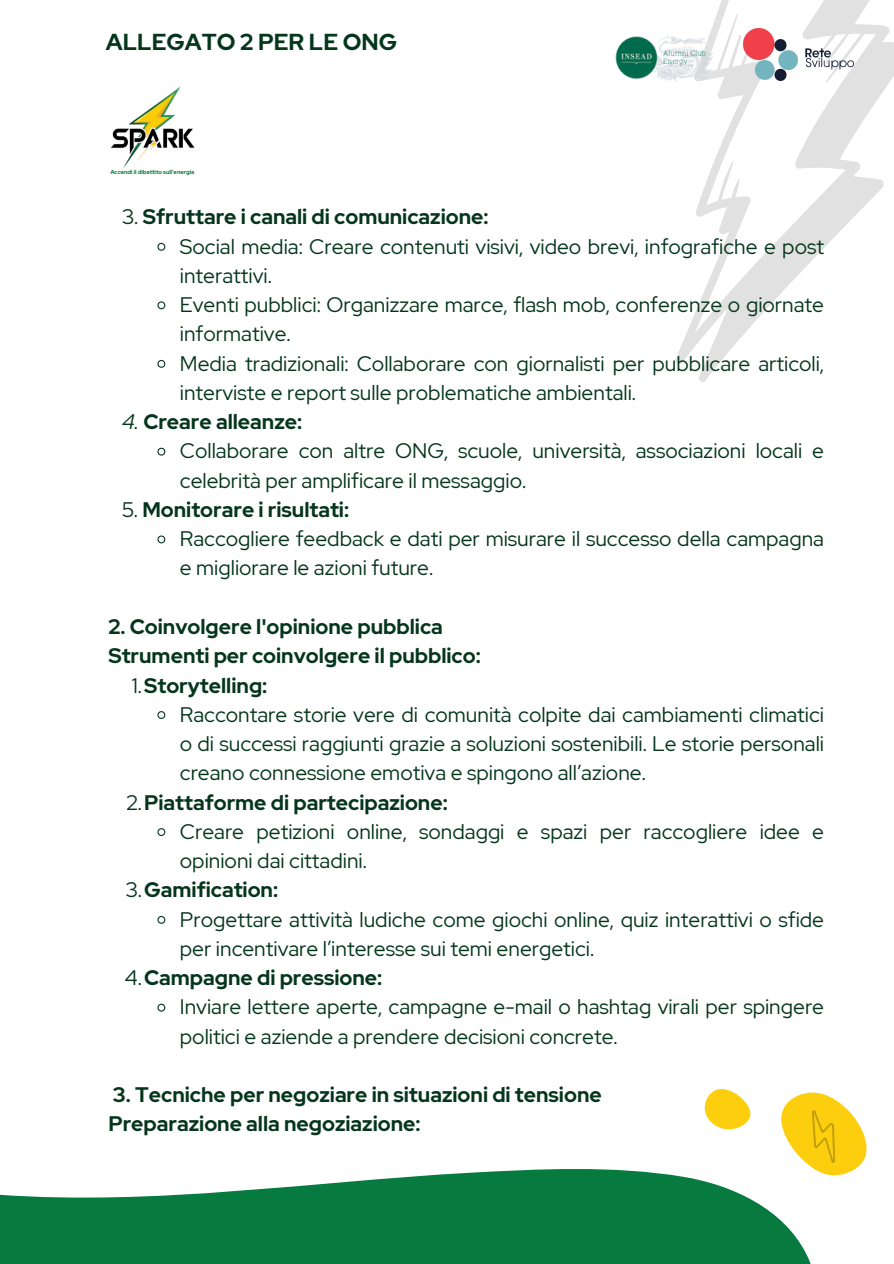
<style>
.page{position:relative;width:894px;height:1264px;background:#fff}
.page>*{position:absolute;margin:0;border:0;box-sizing:border-box;transform-origin:0 0}
.t1{font:700 23.1px "Red Hat Display";color:#05361d}
.t2{font:21px/29.2px "Red Hat Display";color:#05361d}
.t3{font:700 21px/29.2px "Red Hat Display";color:#05361d}
.t4{font:700 5.7px "Red Hat Display";color:#077b3f}
.s1{font-weight:400}
.s2{font-weight:400;font-style:italic}
</style>
<div class="page">
<svg style="left:675px;top:0;width:218px;height:382px"></svg>
<img style="left:110px;top:86px;width:85px;height:82px">
<svg style="left:0;top:1169px;width:834px;height:94px;fill:#077b3f"></svg>
<svg style="left:704px;top:1089px;width:47px;height:41px"></svg>
<svg style="left:157px;top:242px;width:9px;height:9px"></svg>
<svg style="left:157px;top:301px;width:9px;height:9px"></svg>
<svg style="left:157px;top:359px;width:9px;height:9px"></svg>
<svg style="left:157px;top:447px;width:9px;height:9px"></svg>
<svg style="left:157px;top:535px;width:9px;height:9px"></svg>
<svg style="left:157px;top:711px;width:9px;height:8px"></svg>
<svg style="left:157px;top:828px;width:9px;height:8px"></svg>
<svg style="left:157px;top:916px;width:9px;height:8px"></svg>
<svg style="left:157px;top:1003px;width:9px;height:9px"></svg>
<svg style="left:774px;top:1092px;width:93px;height:83px"></svg>
<img style="left:743px;top:29px;width:110px;height:52px">
<img style="left:615px;top:29px;width:122px;height:61px">
<p class="t1" style="left:106px;top:26px;width:292px">ALLEGATO 2 PER LE ONG</p>
<p class="t4" style="left:110px;top:168px;width:86px">Accendi il dibattito sull’energia</p>
<p class="t3" style="left:122px;top:202px;width:368px"><span class="s1">3.</span> Sfruttare i canali di comunicazione:</p>
<p class="t2" style="left:180px;top:231px;width:645px">Social media: Creare contenuti visivi, video brevi, infografiche e post interattivi.</p>
<p class="t2" style="left:180px;top:290px;width:645px">Eventi pubblici: Organizzare marce, flash mob, conferenze o giornate informative.</p>
<h1 class="t2" style="left:180px;top:348px;width:645px">Media tradizionali: Collaborare con giornalisti per pubblicare articoli, interviste e report sulle problematiche ambientali.</h1>
<p class="t3" style="left:122px;top:407px;width:182px"><span class="s2">4.</span> Creare alleanze:</p>
<p class="t2" style="left:180px;top:436px;width:645px">Collaborare con altre ONG, scuole, università, associazioni locali e celebrità per amplificare il messaggio.</p>
<h3 class="t3" style="left:122px;top:495px;width:228px"><span class="s1">5.</span> Monitorare i risultati:</h3>
<p class="t2" style="left:180px;top:524px;width:645px">Raccogliere feedback e dati per misurare il successo della campagna e migliorare le azioni future.</p>
<p class="t3" style="left:108px;top:612px;width:373px">2. Coinvolgere l'opinione pubblica<br>Strumenti per coinvolgere il pubblico:</p>
<p class="t3" style="left:132px;top:670px;width:137px"><span class="s1">1.</span>Storytelling:</p>
<h3 class="t2" style="left:180px;top:699px;width:645px;text-align:justify">Raccontare storie vere di comunità colpite dai cambiamenti climatici o di successi raggiunti grazie a soluzioni sostenibili. Le storie personali creano connessione emotiva e spingono all’azione.</h3>
<p class="t3" style="left:126px;top:787px;width:322px"><span class="s1">2.</span>Piattaforme di partecipazione:</p>
<h3 class="t2" style="left:180px;top:816px;width:645px">Creare petizioni online, sondaggi e spazi per raccogliere idee e opinioni dai cittadini.</h3>
<p class="t3" style="left:126px;top:875px;width:154px"><span class="s1">3.</span>Gamification:</p>
<h2 class="t2" style="left:180px;top:904px;width:645px">Progettare attività ludiche come giochi online, quiz interattivi o sfide per incentivare l’interesse sui temi energetici.</h2>
<p class="t3" style="left:125px;top:963px;width:259px"><span class="s1">4.</span>Campagne di pressione:</p>
<p class="t2" style="left:180px;top:992px;width:645px">Inviare lettere aperte, campagne e-mail o hashtag virali per spingere politici e aziende a prendere decisioni concrete.</p>
<p class="t3" style="left:108px;top:1080px;width:494px">3. Tecniche per negoziare in situazioni di tensione<br>Preparazione alla negoziazione:</p>
</div>
